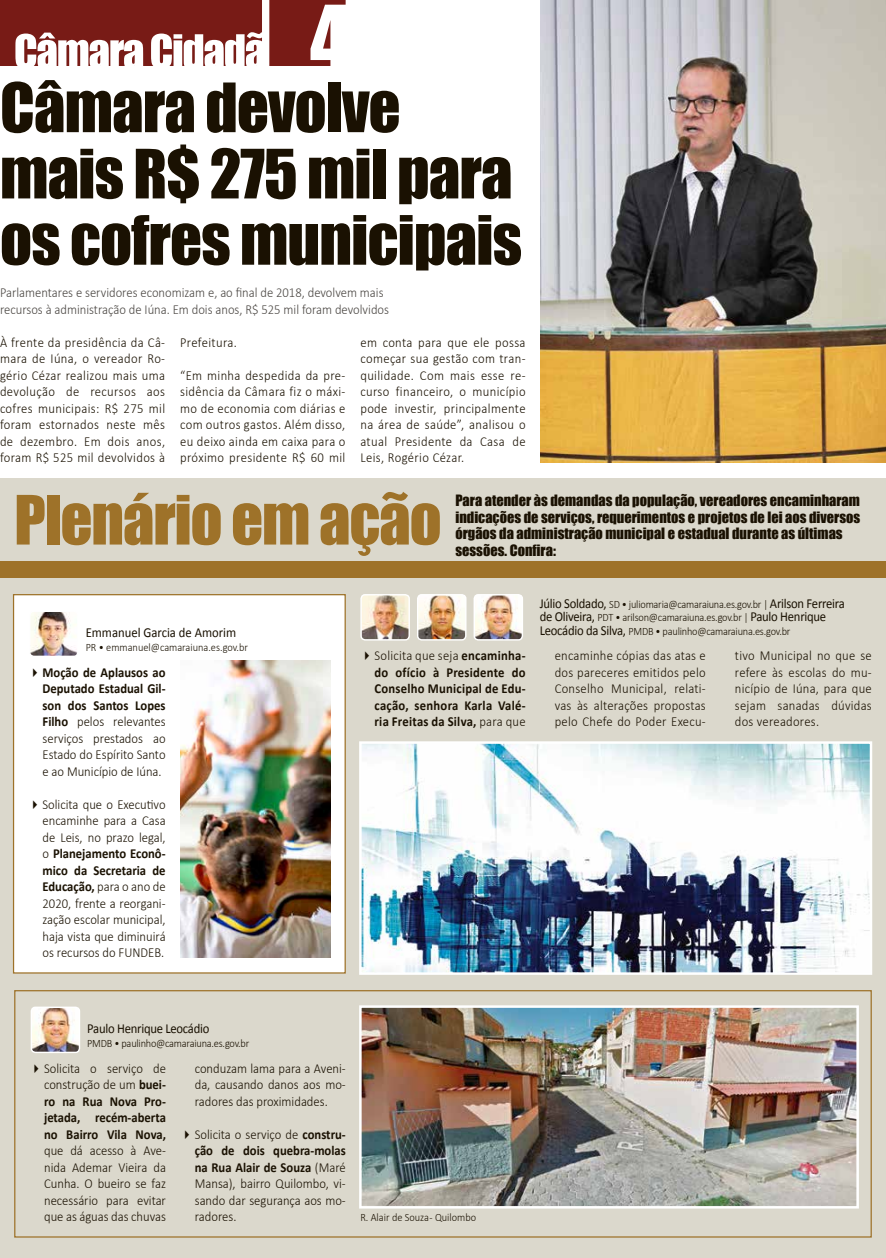
<style>
.page{position:relative;width:886px;height:1258px;background:#fff}
.page>*{position:absolute;margin:0;border:0;box-sizing:border-box;transform-origin:0 0}
.t1{font:62.75px/66.2px "Impact";letter-spacing:-.015em;color:#1a1102}
.t2{font:62.75px "Impact";letter-spacing:-.02em;color:#9e7229}
.t3{font:14.38px/16.5px "Impact";color:#1a1102}
.t4{font:300 13.75px/16.5px "Calibri";color:#1a1102;text-align:justify;scale:.92 1}
.t5{font:700 13.75px/16.5px "Calibri";letter-spacing:.005em;color:#1a1102;text-align:justify;scale:.92 1}
.t6{font:300 13.75px/16.5px "Calibri";color:#4a4642;scale:.92 1}
.t7{font:13.75px "Calibri";color:#1a1102;scale:.92 1}
.t8{font:13.75px "Calibri";letter-spacing:-.02em;color:#1a1102;scale:.92 1}
.t9{font:300 13.75px "Calibri";letter-spacing:.02em;color:#1a1102;scale:.92 1}
.t10{font:300 11.25px/13.5px "Calibri";letter-spacing:-.02em;color:#1a1102;scale:.92 1}
.t11{font:300 11.25px "Calibri";color:#1a1102;scale:.92 1}
.s1{font-weight:700}
.s2{font-weight:300}
.s3{font-weight:400;font-size:13.75px}
</style>
<div class="page">
<div style="left:0;top:479px;width:886px;height:779px;background:#dbd8cc"></div>
<svg style="left:0;top:0;width:262px;height:66px"></svg>
<svg style="left:269px;top:0;width:77px;height:66px"></svg>
<img style="left:540px;top:0;width:346px;height:462px">
<div style="left:0;top:561px;width:886px;height:17px;background:#9e7229"></div>
<div style="left:13px;top:594px;width:333px;height:380px;background:#fff;border:1px solid #9e7229"></div>
<div style="left:14px;top:990px;width:858px;height:248px;border:1px solid #9e7229"></div>
<img style="left:31px;top:613px;width:46px;height:42px">
<div style="left:29px;top:611px;width:50px;height:46px;border:1px solid #fff;border-radius:4px"></div>
<img style="left:31px;top:1007px;width:48px;height:44px">
<div style="left:31px;top:1007px;width:49px;height:46px;border:1px solid #fff;border-radius:4px"></div>
<img style="left:362px;top:596px;width:46px;height:43px">
<div style="left:360px;top:594px;width:50px;height:47px;border:1px solid #fff;border-radius:4px"></div>
<img style="left:419px;top:595px;width:47px;height:44px">
<div style="left:417px;top:594px;width:49px;height:47px;border:1px solid #fff;border-radius:4px"></div>
<img style="left:475px;top:596px;width:46px;height:43px">
<div style="left:473px;top:594px;width:50px;height:47px;border:1px solid #fff;border-radius:4px"></div>
<img style="left:362px;top:1008px;width:494px;height:197px">
<div style="left:359px;top:1005px;width:500px;height:203px;border:2px solid #fff"></div>
<img style="left:180px;top:660px;width:150px;height:297px">
<img style="left:362px;top:744px;width:507px;height:228px">
<div style="left:359px;top:741px;width:513px;height:234px;border:2px solid #fff"></div>
<h1 class="t1" style="left:0;top:73px;width:524px">Câmara devolve mais R$ 275 mil para os cofres municipais</h1>
<p class="t6" style="left:0;top:284px;width:424px">Parlamentares e servidores economizam e, ao final de 2018, devolvem mais recursos à administração de Iúna. Em dois anos, R$ 525 mil foram devolvidos</p>
<p class="t4" style="left:0;top:334px;width:181px">À frente da presidência da Câ&shy;mara de Iúna, o vereador Ro&shy;gério Cézar realizou mais uma devolução de recursos aos cofres municipais: R$ 275 mil foram estornados neste mês de dezembro. Em dois anos, foram R$ 525 mil devolvidos à</p>
<p class="t9" style="left:180px;top:333px;width:63px">Prefeitura.</p>
<p class="t4" style="left:360px;top:334px;width:181px">em conta para que ele possa começar sua gestão com tran&shy;quilidade. Com mais esse re&shy;curso financeiro, o município pode investir, principalmente na área de saúde”, analisou o atual Presidente da Casa de Leis, Rogério Cézar.</p>
<h1 class="t2" style="left:14px;top:471px;width:429px">Plenário em ação</h1>
<p class="t3" style="left:455px;top:492px;width:406px">Para atender às demandas da população, vereadores encaminharam indicações de serviços, requerimentos e projetos de lei aos diversos órgãos da administração municipal e estadual durante as últimas sessões. Confira:</p>
<p class="t4" style="left:180px;top:367px;width:181px">“Em minha despedida da pre&shy;sidência da Câmara fiz o máxi&shy;mo de economia com diárias e com outros gastos. Além disso, eu deixo ainda em caixa para o próximo presidente R$ 60 mil</p>
<p class="t7" style="left:86px;top:624px;width:165px">Emmanuel Garcia de Amorim</p>
<p class="t11" style="left:86px;top:640px;width:178px">PR • emmanuel@camaraiuna.es.gov.br</p>
<p class="t4" style="left:43px;top:664px;width:135px;text-indent:-14px">✔<span class="s1">Moção de Aplausos ao Deputado Estadual Gil&shy;son dos Santos Lopes Filho</span> pelos relevantes serviços prestados ao Estado do Espírito Santo e ao Município de Iúna.</p>
<p class="t4" style="left:43px;top:796px;width:135px;text-indent:-14px">✔Solicita que o Executivo encaminhe para a Casa de Leis, no prazo legal, o <span class="s1">Planejamento Econô&shy;mico da Secretaria de Educação,</span> para o ano de 2020, frente a reorgani&shy;zação escolar municipal, haja vista que diminuirá os recursos do FUNDEB.</p>
<p class="t5" style="left:375px;top:647px;width:166px;text-indent:-14px">✔<span class="s2">Solicita que seja</span> encaminha&shy;do ofício à Presidente do Conselho Municipal de Edu&shy;cação, senhora Karla Valé&shy;ria Freitas da Silva, <span class="s2">para que</span></p>
<p class="t10" style="left:540px;top:597px;width:333px"><span class="s3">Júlio Soldado,</span> SD • juliomaria@camaraiuna.es.gov.br | <span class="s3">Arilson Ferreira de Oliveira,</span> PDT • arilson@camaraiuna.es.gov.br | <span class="s3">Paulo Henrique<br>Leocádio da Silva,</span> PMDB • paulinho@camaraiuna.es.gov.br</p>
<p class="t4" style="left:555px;top:647px;width:166px">encaminhe cópias das atas e dos pareceres emitidos pelo Conselho Municipal, relati&shy;vas às alterações propostas pelo Chefe do Poder Execu-</p>
<p class="t4" style="left:735px;top:647px;width:150px">tivo Municipal no que se refere às escolas do mu&shy;nicípio de Iúna, para que sejam sanadas dúvidas dos vereadores.</p>
<p class="t8" style="left:87px;top:1020px;width:134px">Paulo Henrique Leocádio</p>
<p class="t10" style="left:87px;top:1036px;width:178px">PMDB • paulinho@camaraiuna.es.gov.br</p>
<p class="t5" style="left:44px;top:1060px;width:134px;text-indent:-14px">✔<span class="s2">Solicita o serviço de construção de um</span> buei&shy;ro na Rua Nova Pro&shy;jetada, recém-aberta no Bairro Vila Nova,</p>
<p class="t4" style="left:44px;top:1142px;width:134px">que dá acesso à Ave&shy;nida Ademar Vieira da Cunha. O bueiro se faz necessário para evitar que as águas das chuvas</p>
<p class="t4" style="left:195px;top:1060px;width:166px">conduzam lama para a Aveni&shy;da, causando danos aos mo&shy;radores das proximidades.</p>
<p class="t4" style="left:195px;top:1126px;width:166px;text-indent:-14px">✔Solicita o serviço de <span class="s1">constru&shy;ção de dois quebra-molas na Rua Alair de Souza</span> (Maré Mansa), bairro Quilombo, vi&shy;sando dar segurança aos mo&shy;radores.</p>
<p class="t11" style="left:360px;top:1210px;width:127px">R. Alair de Souza - Quilombo</p>
</div>
